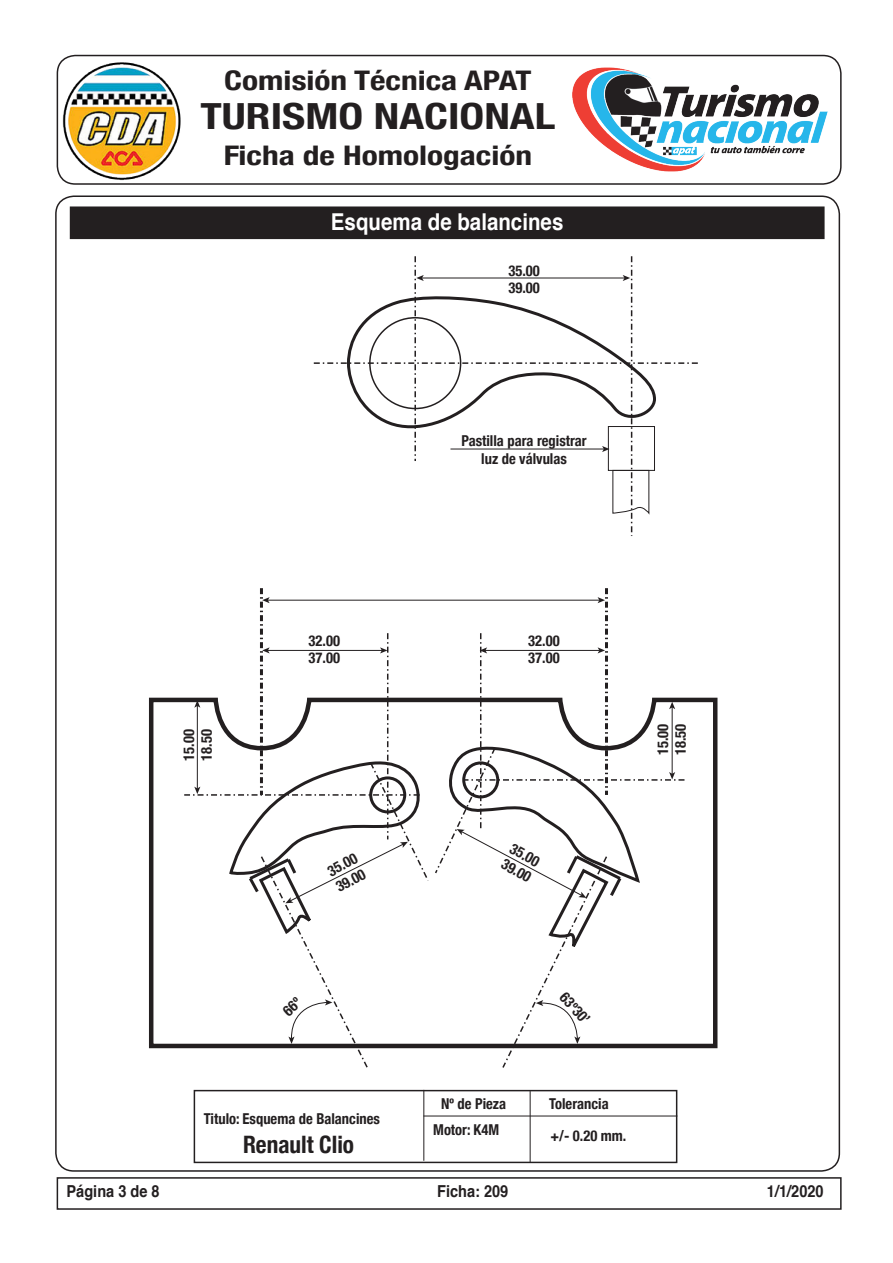
<style>
.page{position:relative;width:893px;height:1263px;background:#fff}
.page>*{position:absolute;margin:0;border:0;box-sizing:border-box;transform-origin:0 0}
.t1{font:700 condensed 36px "Helvetica Neue";color:#231f20;scale:1.24 1}
.t2{font:700 condensed 27px "Helvetica Neue";color:#231f20;scale:1.24 1}
.t3{font:700 condensed 24px "Helvetica Neue";color:#231f20}
.t4{font:700 23.25px "Helvetica";color:#fff;scale:.88 1}
.t5{font:700 16.5px "Helvetica";color:#231f20;scale:.88 1}
.t6{font:700 condensed 15px "Helvetica Neue";color:#231f20}
</style>
<div class="page">
<div style="left:57px;top:55px;width:785px;height:130px;border:2px solid #231f20;border-radius:18px"></div>
<img style="left:572px;top:68px;width:256px;height:104px">
<img style="left:56px;top:55px;width:154px;height:130px">
<div style="left:57px;top:1177px;width:785px;height:33px;border:2px solid #231f20"></div>
<div style="left:71px;top:207px;width:753px;height:31px;background:#231f20"></div>
<div style="left:70px;top:206px;width:755px;height:33px;border:2px solid #231f20"></div>
<div style="left:194px;top:1090px;width:483px;height:73px;border:2px solid #231f20"></div>
<hr style="left:423px;top:1090px;width:1px;height:71px;background:#231f20">
<hr style="left:530px;top:1091px;width:1px;height:71px;background:#231f20">
<hr style="left:423px;top:1116px;width:254px;height:1px;background:#231f20">
<svg style="left:314px;top:256px;width:384px;height:280px"></svg>
<svg style="left:149px;top:697px;width:569px;height:352px"></svg>
<svg style="left:184px;top:588px;width:500px;height:480px"></svg>
<p class="t2" style="left:224px;top:58px;width:249px">Comisión Técnica APAT</p>
<p class="t1" style="left:201px;top:86px;width:288px">TURISMO NACIONAL</p>
<p class="t2" style="left:224px;top:133px;width:250px">Ficha de Homologación</p>
<p class="t4" style="left:331px;top:203px;width:266px">Esquema de balancines</p>
<p class="t6" style="left:508px;top:258px;width:33px">35.00</p>
<p class="t6" style="left:508px;top:275px;width:33px">39.00</p>
<p class="t6" style="left:461px;top:428px;width:127px">Pastilla para registrar</p>
<p class="t6" style="left:481px;top:446px;width:87px">luz de válvulas</p>
<p class="t6" style="left:177px;top:761px;width:33px;rotate:-90deg">15.00</p>
<p class="t6" style="left:194px;top:761px;width:33px;rotate:-90deg">18.50</p>
<p class="t6" style="left:309px;top:628px;width:33px">32.00</p>
<p class="t6" style="left:309px;top:645px;width:33px">37.00</p>
<p class="t6" style="left:323px;top:861px;width:33px;rotate:-28deg">35.00</p>
<p class="t6" style="left:331px;top:876px;width:33px;rotate:-28deg">39.00</p>
<p class="t6" style="left:204px;top:1106px;width:178px">Titulo: Esquema de Balancines</p>
<p class="t3" style="left:243px;top:1124px;width:113px">Renault Clio</p>
<p class="t6" style="left:528px;top:628px;width:33px">32.00</p>
<p class="t6" style="left:528px;top:645px;width:33px">37.00</p>
<p class="t6" style="left:517px;top:836px;width:33px;rotate:29deg">35.00</p>
<p class="t6" style="left:509px;top:852px;width:33px;rotate:29deg">39.00</p>
<p class="t6" style="left:650px;top:755px;width:33px;rotate:-90deg">15.00</p>
<p class="t6" style="left:668px;top:755px;width:33px;rotate:-90deg">18.50</p>
<p class="t6" style="left:572px;top:986px;width:38px;rotate:48deg">63º30’</p>
<p class="t6" style="left:441px;top:1091px;width:66px">Nº de Pieza</p>
<p class="t6" style="left:549px;top:1091px;width:61px">Tolerancia</p>
<p class="t6" style="left:550px;top:1123px;width:77px">+/- 0.20 mm.</p>
<p class="t6" style="left:433px;top:1117px;width:67px">Motor: K4M</p>
<p class="t5" style="left:67px;top:1177px;width:107px">Página 3 de 8</p>
<p class="t5" style="left:437px;top:1177px;width:82px">Ficha: 209</p>
<p class="t5" style="left:767px;top:1177px;width:66px">1/1/2020</p>
</div>
